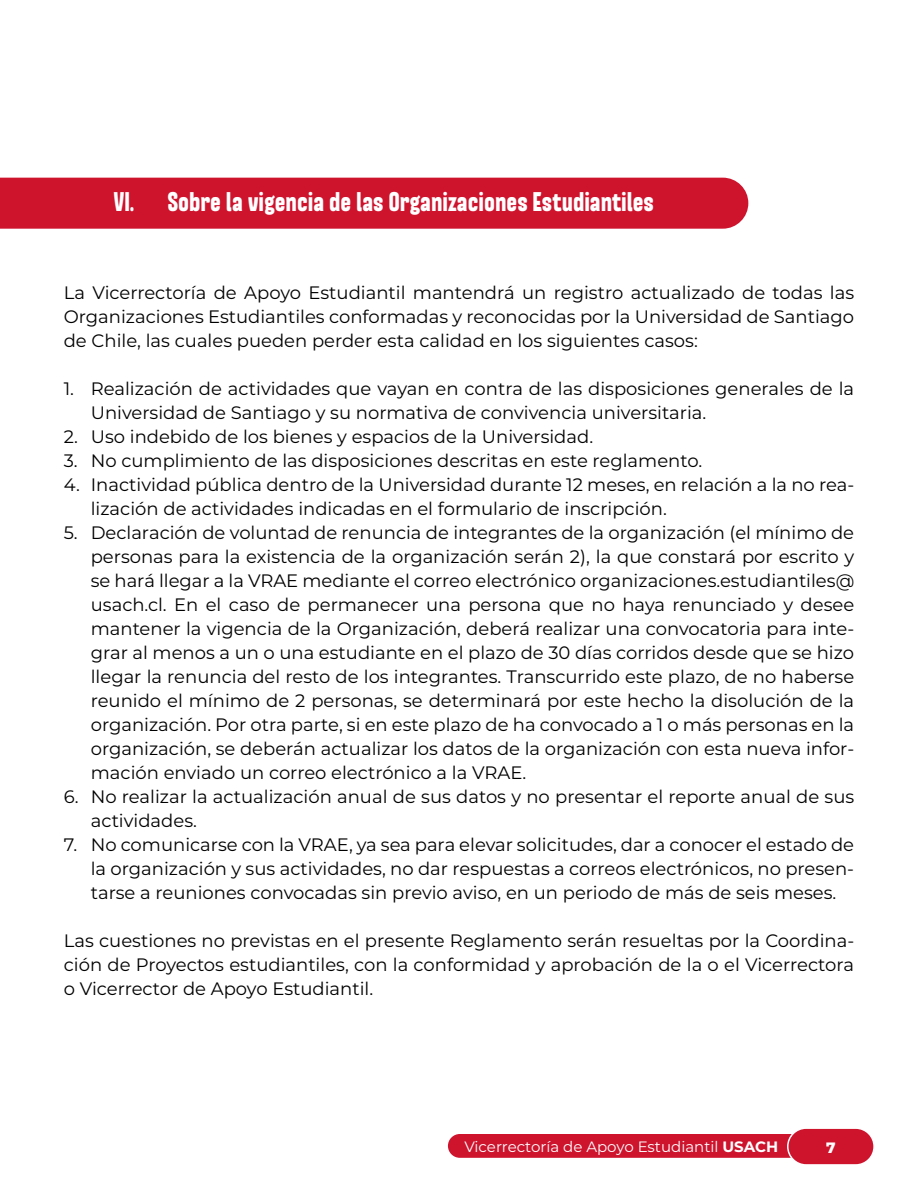
<style>
.page{position:relative;width:918px;height:1188px;background:#fff}
.page>*{position:absolute;margin:0;border:0;box-sizing:border-box;transform-origin:0 0}
.t1{font:27px "Mazurquica Pesada";color:#fff}
.t2{font:18px/24px "Montserrat";color:#000;text-align:justify}
.t3{font:15px "Montserrat";color:#fff}
.t4{font:800 15px "Montserrat";color:#fff}
.s1{font-weight:700}
</style>
<div class="page">
<div style="left:448px;top:1134px;width:362px;height:24px;background:#ce132d;border-radius:12px"></div>
<div style="left:788px;top:1128px;width:86px;height:37px;background:#ce132d;border-radius:18px"></div>
<div style="left:787px;top:1127px;width:88px;height:39px;border:2px solid #fff;border-radius:18px"></div>
<div style="left:0;top:178px;width:748px;height:51px;background:#ce132d"></div>
<h1 class="t1" style="left:113px;top:187px;width:542px">VI. Sobre la vigencia de las Organizaciones Estudiantiles</h1>
<p class="t2" style="left:64px;top:280px;width:792px">La Vicerrectoría de Apoyo Estudiantil mantendrá un registro actualizado de todas las Organizaciones Estudiantiles conformadas y reconocidas por la Universidad de Santiago de Chile, las cuales pueden perder esta calidad en los siguientes casos:</p>
<p class="t2" style="left:91px;top:376px;width:765px;text-indent:-27px">1. Realización de actividades que vayan en contra de las disposiciones generales de la<br>Universidad de Santiago y su normativa de convivencia universitaria.</p>
<p class="t2" style="left:64px;top:424px;width:531px">2. Uso indebido de los bienes y espacios de la Universidad.</p>
<p class="t2" style="left:64px;top:448px;width:640px">3. No cumplimiento de las disposiciones descritas en este reglamento.</p>
<p class="t2" style="left:91px;top:472px;width:765px;text-indent:-27px">4. Inactividad pública dentro de la Universidad durante 12 meses, en relación a la no rea&shy;lización de actividades indicadas en el formulario de inscripción.</p>
<p class="t2" style="left:91px;top:520px;width:765px;text-indent:-27px">5. Declaración de voluntad de renuncia de integrantes de la organización (el mínimo de personas para la existencia de la organización serán 2), la que constará por escrito y se hará llegar a la VRAE mediante el correo electrónico organizaciones.estudiantiles@ usach.cl. En el caso de permanecer una persona que no haya renunciado y desee mantener la vigencia de la Organización, deberá realizar una convocatoria para inte&shy;grar al menos a un o una estudiante en el plazo de 30 días corridos desde que se hizo llegar la renuncia del resto de los integrantes. Transcurrido este plazo, de no haberse reunido el mínimo de 2 personas, se determinará por este hecho la disolución de la organización. Por otra parte, si en este plazo de ha convocado a 1 o más personas en la organización, se deberán actualizar los datos de la organización con esta nueva infor&shy;mación enviado un correo electrónico a la VRAE.</p>
<p class="t2" style="left:91px;top:784px;width:765px;text-indent:-27px">6. No realizar la actualización anual de sus datos y no presentar el reporte anual de sus actividades.</p>
<p class="t2" style="left:91px;top:832px;width:765px;text-indent:-27px">7. No comunicarse con la VRAE, ya sea para elevar solicitudes, dar a conocer el estado de la organización y sus actividades, no dar respuestas a correos electrónicos, no presen&shy;tarse a reuniones convocadas sin previo aviso, en un periodo de más de seis meses.</p>
<p class="t2" style="left:64px;top:928px;width:792px">Las cuestiones no previstas en el presente Reglamento serán resueltas por la Coordina&shy;ción de Proyectos estudiantiles, con la conformidad y aprobación de la o el Vicerrectora o Vicerrector de Apoyo Estudiantil.</p>
<p class="t3" style="left:464px;top:1136px;width:315px">Vicerrectoría de Apoyo Estudiantil <span class="s1">USACH</span></p>
<p class="t4" style="left:826px;top:1136px;width:11px">7</p>
</div>
